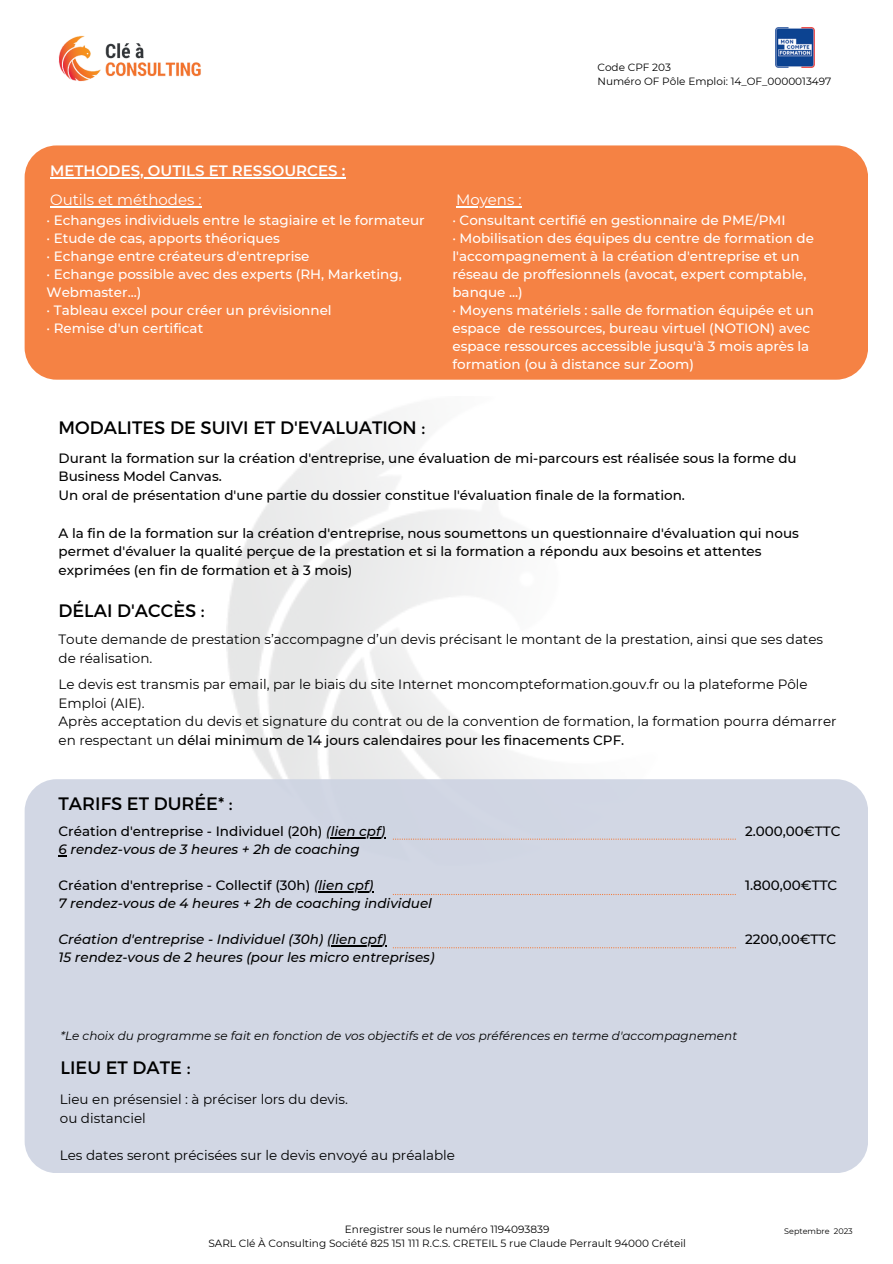
<style>
.page{position:relative;width:893px;height:1264px;background:#fff}
.page>*{position:absolute;margin:0;border:0;box-sizing:border-box;transform-origin:0 0}
.t1{font:18px "Montserrat";color:#000}
.t2{font:600 15px "Montserrat";color:#fff}
.t3{font:15px "Montserrat";color:#fff}
.t4{font:500 13.5px/18px "Montserrat";color:#fff}
.t5{font:500 13.5px/18.8px "Montserrat";color:#000}
.t6{font:13.5px/18.5px "Montserrat";color:#000}
.t7{font:italic 500 13.5px "Montserrat";color:#000}
.t8{font:italic 12px "Montserrat";color:#000}
.t9{font:10.5px "Montserrat";color:#000}
.t10{font:7.95px "Montserrat";color:#000}
.s1{font-weight:500}
.s2{font-style:italic}
</style>
<div class="page">
<img style="left:59px;top:35px;width:142px;height:46px">
<div style="left:25px;top:145px;width:843px;height:235px;background:#f58244"></div>
<hr style="left:50px;top:177px;width:295px;height:1px;background:#fff">
<hr style="left:50px;top:206px;width:151px;height:1px;background:#fff">
<hr style="left:456px;top:206px;width:65px;height:1px;background:#fff">
<div style="left:25px;top:779px;width:843px;height:394px;background:#d2d7e4"></div>
<hr style="left:330px;top:837px;width:51px;height:1px;background:#000">
<hr style="left:318px;top:891px;width:51px;height:1px;background:#000">
<hr style="left:331px;top:945px;width:51px;height:1px;background:#000">
<svg style="left:393px;top:838px;width:342px;height:1px"></svg>
<svg style="left:393px;top:893px;width:342px;height:2px"></svg>
<img style="left:775px;top:28px;width:39px;height:39px">
<svg style="left:393px;top:947px;width:342px;height:1px"></svg>
<p class="t9" style="left:597px;top:60px;width:75px">Code CPF 203</p>
<p class="t9" style="left:597px;top:74px;width:235px">Numéro OF Pôle Emploi: 14_OF_0000013497</p>
<p class="t2" style="left:50px;top:162px;width:297px">METHODES, OUTILS ET RESSOURCES :</p>
<p class="t4" style="left:47px;top:211px;width:379px">· Echanges individuels entre le stagiaire et le formateur</p>
<p class="t4" style="left:47px;top:229px;width:235px">· Etude de cas, apports théoriques</p>
<p class="t4" style="left:47px;top:247px;width:264px">· Echange entre créateurs d'entreprise</p>
<p class="t4" style="left:47px;top:265px;width:357px">· Echange possible avec des experts (RH, Marketing,<br>Webmaster...)</p>
<p class="t4" style="left:47px;top:301px;width:286px">· Tableau excel pour créer un prévisionnel</p>
<p class="t4" style="left:47px;top:319px;width:158px">· Remise d'un certificat</p>
<p class="t3" style="left:50px;top:190px;width:153px">Outils et méthodes :</p>
<p class="t1" style="left:59px;top:416px;width:368px">MODALITES DE SUIVI ET D'EVALUATION :</p>
<p class="t3" style="left:456px;top:190px;width:67px">Moyens :</p>
<p class="t4" style="left:452px;top:211px;width:334px">· Consultant certifié en gestionnaire de PME/PMI</p>
<p class="t4" style="left:452px;top:229px;width:363px">· Mobilisation des équipes du centre de formation de l'accompagnement à la création d'entreprise et un réseau de proffesionnels (avocat, expert comptable, banque ...)</p>
<p class="t4" style="left:452px;top:301px;width:363px">· Moyens matériels : salle de formation équipée et un espace de ressources, bureau virtuel (NOTION) avec espace ressources accessible jusqu'à 3 mois après la formation (ou à distance sur Zoom)</p>
<p class="t5" style="left:59px;top:448px;width:739px">Durant la formation sur la création d'entreprise, une évaluation de mi-parcours est réalisée sous la forme du<br>Business Model Canvas.</p>
<p class="t5" style="left:59px;top:486px;width:627px">Un oral de présentation d'une partie du dossier constitue l'évaluation finale de la formation.</p>
<p class="t5" style="left:59px;top:523px;width:741px">A la fin de la formation sur la création d'entreprise, nous soumettons un questionnaire d'évaluation qui nous permet d'évaluer la qualité perçue de la prestation et si la formation a répondu aux besoins et attentes exprimées (en fin de formation et à 3 mois)</p>
<p class="t1" style="left:59px;top:599px;width:148px">DÉLAI D'ACCÈS :</p>
<p class="t6" style="left:59px;top:630px;width:766px">Toute demande de prestation s’accompagne d’un devis précisant le montant de la prestation, ainsi que ses dates de réalisation.</p>
<p class="t6" style="left:59px;top:675px;width:750px">Le devis est transmis par email, par le biais du site Internet moncompteformation.gouv.fr ou la plateforme Pôle<br>Emploi (AIE).</p>
<p class="t6" style="left:59px;top:712px;width:779px">Après acceptation du devis et signature du contrat ou de la convention de formation, la formation pourra démarrer en respectant un <span class="s1">délai minimum de 14 jours calendaires pour les finacements CPF.</span></p>
<p class="t1" style="left:59px;top:791px;width:176px">TARIFS ET DURÉE* :</p>
<p class="t5" style="left:59px;top:821px;width:328px">Création d'entreprise - Individuel (20h) <span class="s2">(lien cpf)</span></p>
<p class="t7" style="left:59px;top:841px;width:303px">6 rendez-vous de 3 heures + 2h de coaching</p>
<p class="t5" style="left:59px;top:875px;width:316px">Création d'entreprise - Collectif (30h) <span class="s2">(lien cpf)</span></p>
<p class="t7" style="left:59px;top:895px;width:375px">7 rendez-vous de 4 heures + 2h de coaching individuel</p>
<p class="t7" style="left:59px;top:931px;width:329px">Création d'entreprise - Individuel (30h) (lien cpf)</p>
<p class="t7" style="left:59px;top:949px;width:377px">15 rendez-vous de 2 heures (pour les micro entreprises)</p>
<p class="t5" style="left:745px;top:821px;width:97px">2.000,00€TTC</p>
<p class="t5" style="left:745px;top:875px;width:94px">1.800,00€TTC</p>
<p class="t5" style="left:745px;top:929px;width:93px">2200,00€TTC</p>
<p class="t8" style="left:60px;top:1028px;width:678px">*Le choix du programme se fait en fonction de vos objectifs et de vos préférences en terme d'accompagnement</p>
<p class="t1" style="left:60px;top:1055px;width:131px">LIEU ET DATE :</p>
<p class="t6" style="left:60px;top:1089px;width:289px">Lieu en présensiel : à préciser lors du devis.</p>
<p class="t6" style="left:60px;top:1108px;width:88px">ou distanciel</p>
<p class="t6" style="left:60px;top:1146px;width:396px">Les dates seront précisées sur le devis envoyé au préalable</p>
<p class="t9" style="left:345px;top:1222px;width:206px">Enregistrer sous le numéro 1194093839</p>
<p class="t9" style="left:208px;top:1236px;width:479px">SARL Clé À Consulting Société 825 151 111 R.C.S. CRETEIL 5 rue Claude Perrault 94000 Créteil</p>
<p class="t10" style="left:784px;top:1226px;width:70px">Septembre 2023</p>
</div>
